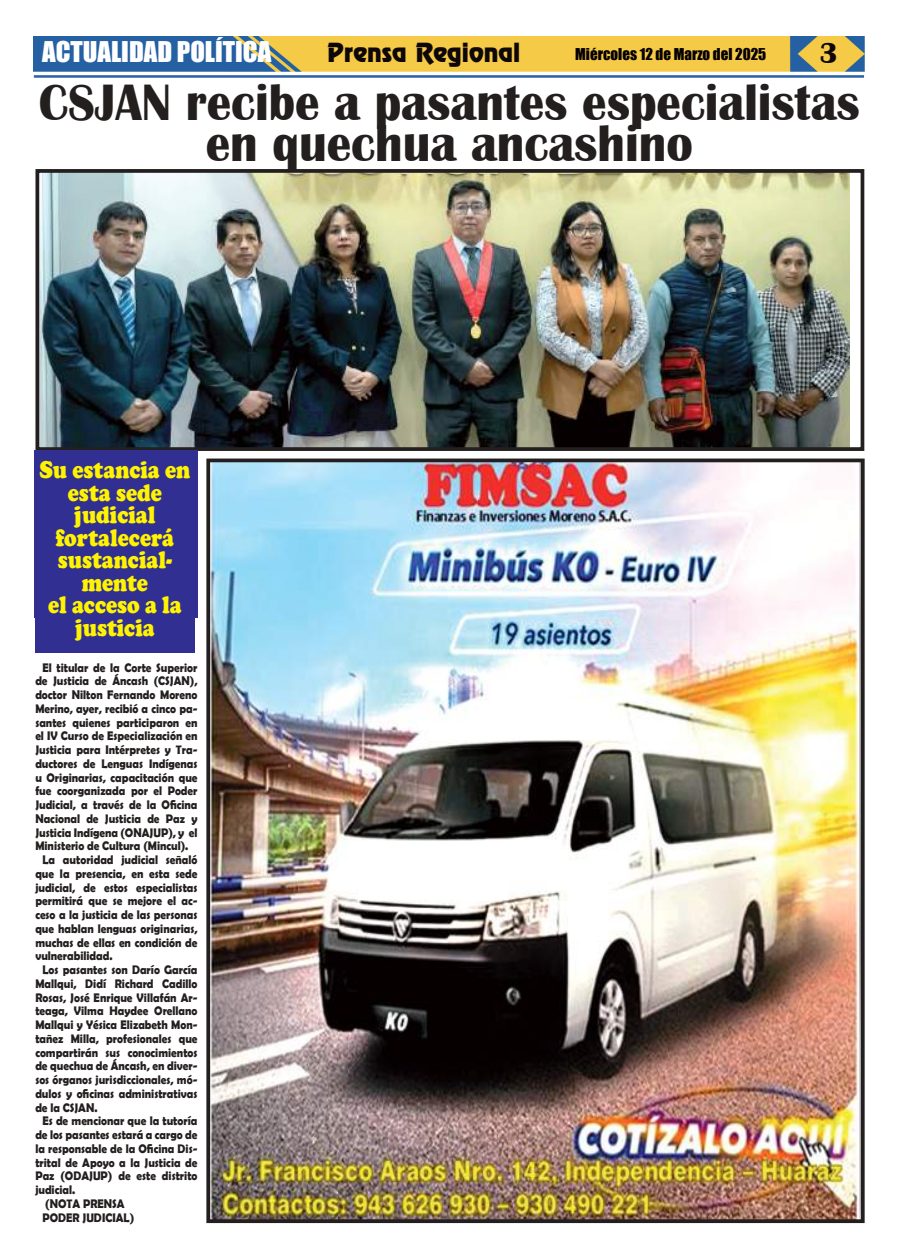
<style>
.page{position:relative;width:900px;height:1258px;background:#fff}
.page>*{position:absolute;margin:0;border:0;box-sizing:border-box;transform-origin:0 0}
.t1{font:700 52.62px/41.2px "Britannic";color:#241f1f;text-align:center;scale:.93 1}
.t2{font:700 30px "Britannic";color:#0e0708}
.t3{font:26.25px "Impact";color:#fff}
.t4{font:900 25px/22.5px "Cooper";color:#fff300;text-align:center;scale:.84 1}
.t5{font:23.75px "Renfrew Normal";color:#0e0708}
.t6{font:15px "Impact";color:#060000}
.t7{font:700 12.5px "Berlin Sans FB Demi";color:#241f1f;scale:.9 1}
</style>
<div class="page">
<hr style="left:34px;top:75px;width:830px;height:3px;background:#2960a6">
<img style="left:34px;top:36px;width:830px;height:36px">
<img style="left:211px;top:463px;width:649px;height:755px">
<div style="left:206px;top:458px;width:659px;height:765px;border:4px solid #241f1f"></div>
<img style="left:40px;top:174px;width:810px;height:272px">
<div style="left:35px;top:169px;width:829px;height:282px;border:4px solid #241f1f"></div>
<div style="left:34px;top:450px;width:164px;height:167px;background:#313092"></div>
<div style="left:35px;top:461px;width:160px;height:192px;background:#313092"></div>
<h3 class="t3" style="left:42px;top:32px;width:231px">ACTUALIDAD POLÍTICA</h3>
<h3 class="t5" style="left:327px;top:37px;width:194px">Prensa Regional</h3>
<p class="t6" style="left:575px;top:43px;width:193px">Miércoles 12 de Marzo del 2025</p>
<h2 class="t2" style="left:820px;top:36px;width:20px">3</h2>
<h1 class="t1" style="left:39px;top:82px;width:884px">CSJAN recibe a pasantes especialistas en quechua ancashino</h1>
<h3 class="t4" style="left:39px;top:458px;width:181px">Su estancia en esta sede judicial fortalecerá sustancial&shy;mente<br>el acceso a la justicia</h3>
<p class="t7" style="left:42px;top:660px;width:174px">El titular de la Corte Superior</p>
<p class="t7" style="left:35px;top:674px;width:182px">de Justicia de Áncash (CSJAN),</p>
<p class="t7" style="left:35px;top:687px;width:182px">doctor Nilton Fernando Moreno</p>
<p class="t7" style="left:35px;top:701px;width:182px">Merino, ayer, recibió a cinco pa-</p>
<p class="t7" style="left:35px;top:715px;width:182px">santes quienes participaron en</p>
<p class="t7" style="left:35px;top:729px;width:182px">el IV Curso de Especialización en</p>
<p class="t7" style="left:35px;top:742px;width:182px">Justicia para Intérpretes y Tra-</p>
<p class="t7" style="left:35px;top:756px;width:182px">ductores de Lenguas Indígenas</p>
<p class="t7" style="left:35px;top:770px;width:182px">u Originarias, capacitación que</p>
<p class="t7" style="left:35px;top:784px;width:182px">fue coorganizada por el Poder</p>
<p class="t7" style="left:35px;top:797px;width:182px">Judicial, a través de la Oficina</p>
<p class="t7" style="left:35px;top:811px;width:182px">Nacional de Justicia de Paz y</p>
<p class="t7" style="left:35px;top:825px;width:182px">Justicia Indígena (ONAJUP), y el</p>
<p class="t7" style="left:35px;top:839px;width:172px">Ministerio de Cultura (Mincul).</p>
<p class="t7" style="left:42px;top:852px;width:174px">La autoridad judicial señaló</p>
<p class="t7" style="left:35px;top:866px;width:182px">que la presencia, en esta sede</p>
<p class="t7" style="left:35px;top:880px;width:182px">judicial, de estos especialistas</p>
<p class="t7" style="left:35px;top:894px;width:182px">permitirá que se mejore el ac-</p>
<p class="t7" style="left:35px;top:907px;width:182px">ceso a la justicia de las personas</p>
<p class="t7" style="left:35px;top:921px;width:182px">que hablan lenguas originarias,</p>
<p class="t7" style="left:35px;top:935px;width:182px">muchas de ellas en condición de</p>
<p class="t7" style="left:35px;top:949px;width:87px">vulnerabilidad.</p>
<p class="t7" style="left:42px;top:962px;width:174px">Los pasantes son Darío García</p>
<p class="t7" style="left:35px;top:976px;width:182px">Mallqui, Didí Richard Cadillo</p>
<p class="t7" style="left:35px;top:990px;width:182px">Rosas, José Enrique Villafán Ar-</p>
<p class="t7" style="left:35px;top:1004px;width:182px">teaga, Vilma Haydee Orellano</p>
<p class="t7" style="left:35px;top:1017px;width:182px">Mallqui y Yésica Elizabeth Mon-</p>
<p class="t7" style="left:35px;top:1031px;width:182px">tañez Milla, profesionales que</p>
<p class="t7" style="left:35px;top:1045px;width:182px">compartirán sus conocimientos</p>
<p class="t7" style="left:35px;top:1059px;width:182px">de quechua de Áncash, en diver-</p>
<p class="t7" style="left:35px;top:1072px;width:182px">sos órganos jurisdiccionales, mó-</p>
<p class="t7" style="left:35px;top:1086px;width:182px">dulos y oficinas administrativas</p>
<p class="t7" style="left:35px;top:1100px;width:71px">de la CSJAN.</p>
<p class="t7" style="left:42px;top:1114px;width:174px">Es de mencionar que la tutoría</p>
<p class="t7" style="left:35px;top:1127px;width:182px">de los pasantes estará a cargo de</p>
<p class="t7" style="left:35px;top:1141px;width:182px">la responsable de la Oficina Dis-</p>
<p class="t7" style="left:35px;top:1155px;width:182px">trital de Apoyo a la Justicia de</p>
<p class="t7" style="left:35px;top:1169px;width:182px">Paz (ODAJUP) de este distrito</p>
<p class="t7" style="left:35px;top:1182px;width:46px">judicial.</p>
<p class="t7" style="left:45px;top:1196px;width:90px">(NOTA PRENSA</p>
<p class="t7" style="left:42px;top:1210px;width:103px">PODER JUDICIAL)</p>
</div>
